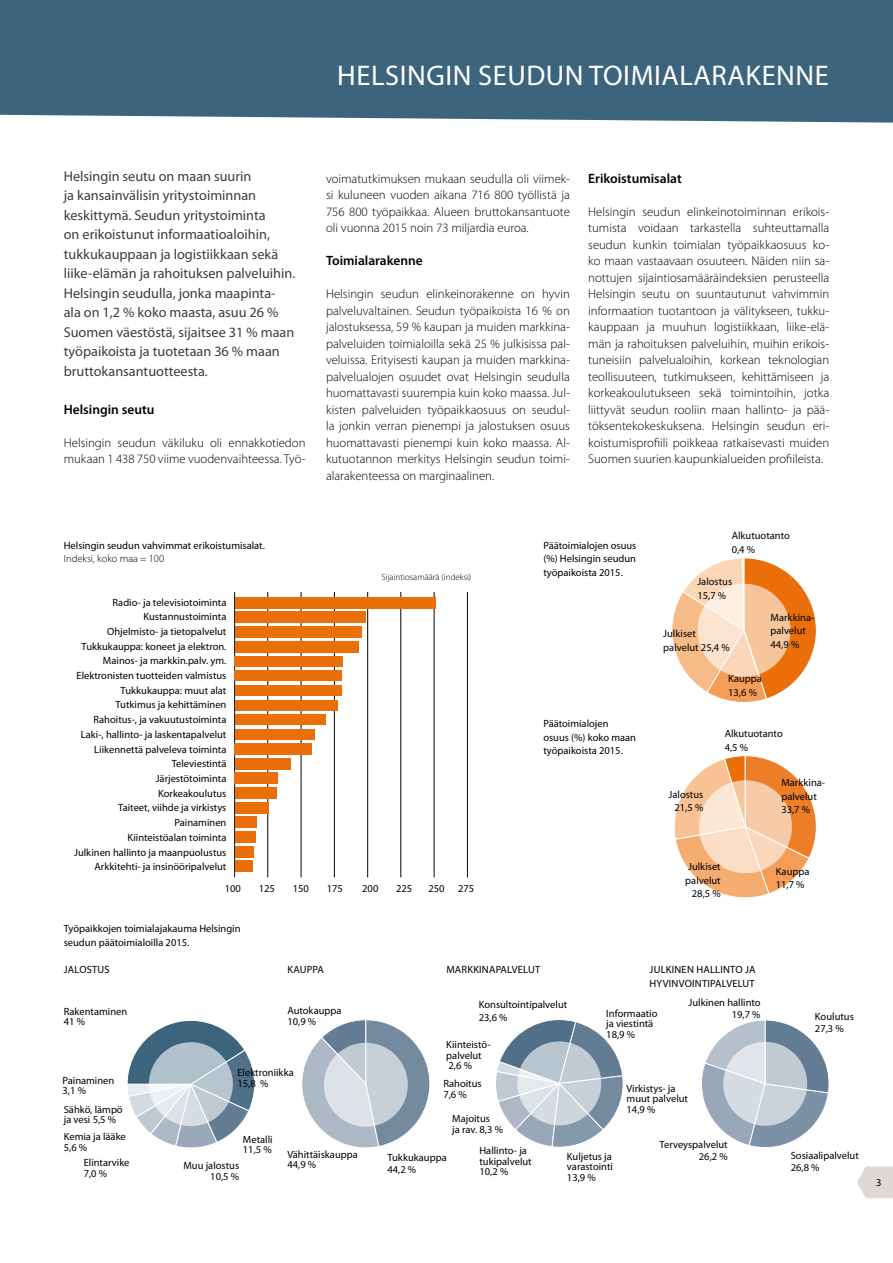
<style>
.page{position:relative;width:893px;height:1263px;background:#fff}
.page>*{position:absolute;margin:0;border:0;box-sizing:border-box;transform-origin:0 0}
.t1{font:28.5px "Myriad Pro";letter-spacing:.02em;color:#fff}
.t2{font:14.25px/19.5px "Myriad Pro";color:#3c3c3b}
.t3{font:600 13.5px "Myriad Pro";color:#000}
.t4{font:300 12.75px/16.5px "Myriad Pro";color:#000;text-align:justify}
.t5{font:10.5px/10.5px "Myriad Pro";color:#000}
.t6{font:10.5px/13.5px "Myriad Pro";letter-spacing:.02em;color:#000}
.t7{font:300 10.5px "Myriad Pro";color:#000}
.t8{font:300 9px "Myriad Pro";color:#000}
</style>
<div class="page">
<svg style="left:857px;top:1166px;width:36px;height:32px"></svg>
<div style="left:0;top:0;width:893px;height:123px;background:#3c647d"></div>
<svg style="left:672px;top:558px;width:145px;height:145px"></svg>
<svg style="left:698px;top:584px;width:93px;height:93px"></svg>
<svg style="left:127px;top:1020px;width:128px;height:128px"></svg>
<svg style="left:149px;top:1042px;width:84px;height:84px;fill:#b8c5cf"></svg>
<svg style="left:302px;top:1020px;width:128px;height:128px"></svg>
<svg style="left:324px;top:1043px;width:84px;height:84px;fill:#c7d0d8"></svg>
<svg style="left:496px;top:1019px;width:127px;height:128px"></svg>
<svg style="left:517px;top:1041px;width:84px;height:84px"></svg>
<svg style="left:674px;top:755px;width:143px;height:143px"></svg>
<svg style="left:699px;top:780px;width:93px;height:93px"></svg>
<hr style="left:234px;top:592px;width:1px;height:282px;background:#000">
<hr style="left:267px;top:592px;width:1px;height:282px;background:#000">
<hr style="left:301px;top:592px;width:1px;height:282px;background:#000">
<hr style="left:334px;top:592px;width:1px;height:282px;background:#000">
<hr style="left:367px;top:592px;width:1px;height:282px;background:#000">
<hr style="left:401px;top:592px;width:1px;height:282px;background:#000">
<hr style="left:434px;top:592px;width:1px;height:282px;background:#000">
<hr style="left:467px;top:592px;width:1px;height:282px;background:#000">
<div style="left:235px;top:817px;width:22px;height:11px;background:#ea6f08"></div>
<div style="left:235px;top:670px;width:107px;height:11px;background:#ea6f08"></div>
<div style="left:235px;top:743px;width:77px;height:11px;background:#ea6f08"></div>
<div style="left:235px;top:612px;width:130px;height:11px;background:#ea6f08"></div>
<div style="left:235px;top:597px;width:200px;height:11px;background:#ea6f08"></div>
<div style="left:235px;top:758px;width:56px;height:11px;background:#ea6f08"></div>
<div style="left:235px;top:626px;width:127px;height:11px;background:#ea6f08"></div>
<div style="left:235px;top:714px;width:91px;height:11px;background:#ea6f08"></div>
<div style="left:235px;top:831px;width:20px;height:11px;background:#ea6f08"></div>
<div style="left:235px;top:729px;width:80px;height:11px;background:#ea6f08"></div>
<div style="left:235px;top:861px;width:17px;height:11px;background:#ea6f08"></div>
<div style="left:235px;top:700px;width:103px;height:10px;background:#ea6f08"></div>
<div style="left:235px;top:656px;width:108px;height:10px;background:#ea6f08"></div>
<div style="left:235px;top:846px;width:19px;height:11px;background:#ea6f08"></div>
<div style="left:235px;top:802px;width:33px;height:11px;background:#ea6f08"></div>
<div style="left:235px;top:773px;width:43px;height:11px;background:#ea6f08"></div>
<div style="left:235px;top:685px;width:106px;height:11px;background:#ea6f08"></div>
<div style="left:235px;top:641px;width:123px;height:11px;background:#ea6f08"></div>
<div style="left:235px;top:787px;width:42px;height:11px;background:#ea6f08"></div>
<svg style="left:702px;top:1020px;width:127px;height:127px"></svg>
<svg style="left:723px;top:1042px;width:84px;height:84px"></svg>
<h1 class="t1" style="left:337px;top:58px;width:493px">HELSINGIN SEUDUN TOIMIALARAKENNE</h1>
<p class="t2" style="left:64px;top:166px;width:233px">Helsingin seutu on maan suurin<br>ja kansainvälisin yritystoiminnan keskittymä. Seudun yritystoiminta<br>on erikoistunut informaatioaloihin, tukkukauppaan ja logistiikkaan sekä liike-elämän ja rahoituksen palveluihin.<br>Helsingin seudulla, jonka maapinta&shy;ala on 1,2 % koko maasta, asuu 26 % Suomen väestöstä, sijaitsee 31 % maan työpaikoista ja tuotetaan 36 % maan bruttokansantuotteesta.</p>
<p class="t3" style="left:64px;top:401px;width:92px">Helsingin seutu</p>
<p class="t4" style="left:64px;top:434px;width:243px">Helsingin seudun väkiluku oli ennakkotiedon mukaan 1 438 750 viime vuodenvaihteessa. Työ-</p>
<p class="t4" style="left:326px;top:170px;width:245px">voimatutkimuksen mukaan seudulla oli viimek&shy;si kuluneen vuoden aikana 716 800 työllistä ja 756 800 työpaikkaa. Alueen bruttokansantuote oli vuonna 2015 noin 73 miljardia euroa.</p>
<p class="t3" style="left:326px;top:252px;width:98px">Toimialarakenne</p>
<p class="t4" style="left:326px;top:286px;width:245px">Helsingin seudun elinkeinorakenne on hyvin palveluvaltainen. Seudun työpaikoista 16 % on jalostuksessa, 59 % kaupan ja muiden markkina&shy;palveluiden toimialoilla sekä 25 % julkisissa pal&shy;veluissa. Erityisesti kaupan ja muiden markkina&shy;palvelualojen osuudet ovat Helsingin seudulla huomattavasti suurempia kuin koko maassa. Jul&shy;kisten palveluiden työpaikkaosuus on seudul&shy;la jonkin verran pienempi ja jalostuksen osuus huomattavasti pienempi kuin koko maassa. Al&shy;kutuotannon merkitys Helsingin seudun toimi&shy;alarakenteessa on marginaalinen.</p>
<p class="t3" style="left:588px;top:170px;width:95px">Erikoistumisalat</p>
<p class="t4" style="left:588px;top:203px;width:242px">Helsingin seudun elinkeinotoiminnan erikois&shy;tumista voidaan tarkastella suhteuttamalla seudun kunkin toimialan työpaikkaosuus ko&shy;ko maan vastaavaan osuuteen. Näiden niin sa&shy;nottujen sijaintiosamääräindeksien perusteella Helsingin seutu on suuntautunut vahvimmin informaation tuotantoon ja välitykseen, tukku&shy;kauppaan ja muuhun logistiikkaan, liike-elä&shy;män ja rahoituksen palveluihin, muihin erikois&shy;tuneisiin palvelualoihin, korkean teknologian teollisuuteen, tutkimukseen, kehittämiseen ja korkeakoulutukseen sekä toimintoihin, jotka liittyvät seudun rooliin maan hallinto- ja pää&shy;töksentekokeskuksena. Helsingin seudun eri&shy;koistumisprofiili poikkeaa ratkaisevasti muiden Suomen suurien kaupunkialueiden profiileista.</p>
<p class="t5" style="left:64px;top:540px;width:203px">Helsingin seudun vahvimmat erikoistumisalat.</p>
<p class="t7" style="left:64px;top:552px;width:102px">Indeksi, koko maa = 100</p>
<p class="t5" style="left:74px;top:594px;width:154px;line-height:14.7px;text-align:right">Radio- ja televisiotoiminta<br>Kustannustoiminta<br>Ohjelmisto- ja tietopalvelut<br>Tukkukauppa: koneet ja elektron.<br>Mainos- ja markkin.palv. ym.<br>Elektronisten tuotteiden valmistus<br>Tukkukauppa: muut alat<br>Tutkimus ja kehittäminen<br>Rahoitus-, ja vakuutustoiminta<br>Laki-, hallinto- ja laskentapalvelut<br>Liikennettä palveleva toiminta<br>Televiestintä<br>Järjestötoiminta<br>Korkeakoulutus<br>Taiteet, viihde ja virkistys<br>Painaminen<br>Kiinteistöalan toiminta<br>Julkinen hallinto ja maanpuolustus<br>Arkkitehti- ja insinööripalvelut</p>
<p class="t8" style="left:382px;top:572px;width:91px">Sijaintiosamäärä (indeksi)</p>
<p class="t5" style="left:225px;top:883px;width:18px">100</p>
<p class="t5" style="left:259px;top:883px;width:18px">125</p>
<p class="t5" style="left:293px;top:883px;width:18px">150</p>
<p class="t5" style="left:327px;top:883px;width:18px">175</p>
<p class="t5" style="left:362px;top:883px;width:18px">200</p>
<p class="t5" style="left:396px;top:883px;width:18px">225</p>
<p class="t5" style="left:428px;top:883px;width:18px">250</p>
<p class="t5" style="left:458px;top:883px;width:18px">275</p>
<p class="t5" style="left:543px;top:538px;width:95px;line-height:13.5px;text-align:justify">Päätoimialojen osuus (%) Helsingin seudun työpaikoista 2015.</p>
<p class="t5" style="left:732px;top:529px;width:60px;line-height:13.5px">Alkutuotanto<br>0,4 %</p>
<p class="t5" style="left:697px;top:575px;width:36px;line-height:13.5px">Jalostus<br>15,7 %</p>
<p class="t5" style="left:663px;top:627px;width:68px;line-height:13.5px">Julkiset palvelut 25,4 %</p>
<p class="t5" style="left:728px;top:672px;width:35px;line-height:13.5px">Kauppa<br>13,6 %</p>
<p class="t5" style="left:770px;top:610px;width:45px;line-height:13.5px">Markkina&shy;palvelut<br>44,9 %</p>
<p class="t5" style="left:543px;top:717px;width:94px;line-height:13.5px">Päätoimialojen osuus (%) koko maan työpaikoista 2015.</p>
<p class="t5" style="left:725px;top:727px;width:60px;line-height:13.5px">Alkutuotanto<br>4,5 %</p>
<p class="t5" style="left:669px;top:787px;width:36px;line-height:13.5px;text-align:center">Jalostus<br>21,5 %</p>
<p class="t5" style="left:781px;top:776px;width:45px;line-height:13.5px">Markkina&shy;palvelut<br>33,7 %</p>
<p class="t5" style="left:685px;top:860px;width:37px;line-height:13.5px;text-align:right">Julkiset palvelut<br>28,5 %</p>
<p class="t5" style="left:776px;top:864px;width:35px;line-height:13.5px">Kauppa<br>11,7 %</p>
<p class="t5" style="left:64px;top:922px;width:178px;line-height:13.5px">Työpaikkojen toimialajakauma Helsingin seudun päätoimialoilla 2015.</p>
<p class="t6" style="left:64px;top:963px;width:47px">JALOSTUS</p>
<p class="t5" style="left:64px;top:1006px;width:65px">Rakentaminen<br>41 %</p>
<p class="t5" style="left:287px;top:964px;width:38px">KAUPPA</p>
<p class="t5" style="left:287px;top:1005px;width:56px">Autokauppa<br>10,9 %</p>
<p class="t5" style="left:63px;top:1075px;width:53px">Painaminen<br>3,1 %</p>
<p class="t5" style="left:64px;top:1104px;width:60px">Sähkö, lämpö ja vesi 5,5 %</p>
<p class="t5" style="left:64px;top:1131px;width:64px">Kemia ja lääke<br>5,6 %</p>
<p class="t5" style="left:84px;top:1157px;width:47px">Elintarvike<br>7,0 %</p>
<p class="t5" style="left:237px;top:1067px;width:58px">Elektroniikka<br>15,8 %</p>
<p class="t5" style="left:243px;top:1134px;width:31px">Metalli<br>11,5 %</p>
<p class="t5" style="left:183px;top:1160px;width:57px;text-align:right">Muu jalostus<br>10,5 %</p>
<p class="t5" style="left:287px;top:1149px;width:72px">Vähittäiskauppa<br>44,9 %</p>
<p class="t6" style="left:446px;top:963px;width:95px">MARKKINAPALVELUT</p>
<p class="t5" style="left:479px;top:997px;width:90px;line-height:13.5px">Konsultointipalvelut<br>23,6 %</p>
<p class="t5" style="left:446px;top:1039px;width:46px">Kiinteistö&shy;palvelut<br>2,6 %</p>
<p class="t6" style="left:650px;top:963px;width:107px">JULKINEN HALLINTO JA<br>HYVINVOINTIPALVELUT</p>
<p class="t5" style="left:606px;top:1008px;width:53px">Informaatio ja viestintä<br>18,9 %</p>
<p class="t5" style="left:688px;top:996px;width:74px;line-height:12px;text-align:right">Julkinen hallinto<br>19,7 %</p>
<p class="t5" style="left:443px;top:1078px;width:40px">Rahoitus<br>7,6 %</p>
<p class="t5" style="left:452px;top:1113px;width:52px">Majoitus<br>ja rav. 8,3 %</p>
<p class="t5" style="left:479px;top:1145px;width:54px">Hallinto- ja tukipalvelut<br>10,2 %</p>
<p class="t5" style="left:387px;top:1151px;width:61px;line-height:12px">Tukkukauppa<br>44,2 %</p>
<p class="t5" style="left:567px;top:1150px;width:48px;text-align:justify">Kuljetus ja varastointi 13,9 %</p>
<p class="t5" style="left:627px;top:1083px;width:63px">Virkistys- ja muut palvelut<br>14,9 %</p>
<p class="t5" style="left:660px;top:1138px;width:70px;line-height:12px;text-align:right">Terveyspalvelut<br>26,2 %</p>
<p class="t5" style="left:815px;top:1010px;width:40px;line-height:12px">Koulutus<br>27,3 %</p>
<p class="t5" style="left:791px;top:1149px;width:70px;line-height:12px">Sosiaalipalvelut<br>26,8 %</p>
<p class="t5" style="left:876px;top:1177px;width:7px">3</p>
</div>
